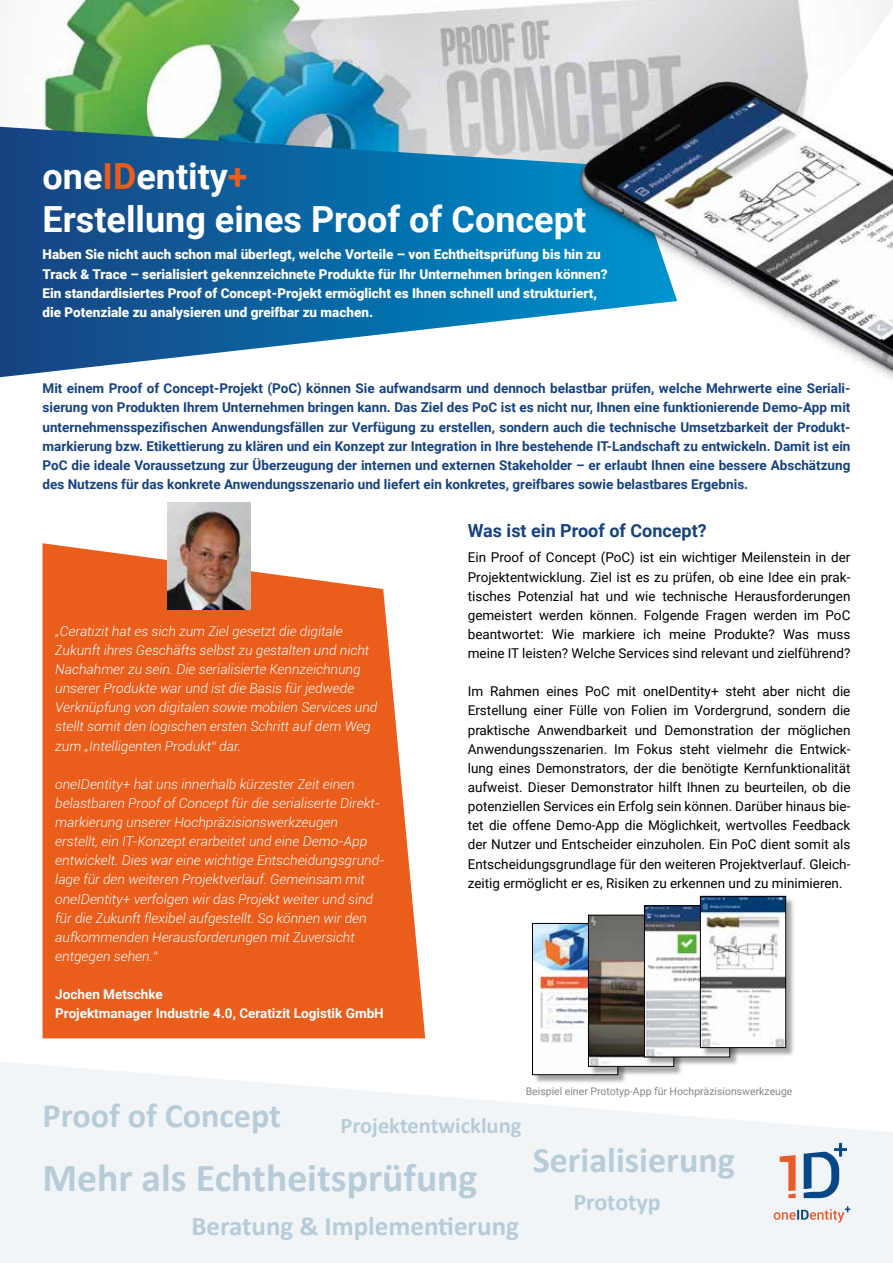
<style>
.page{position:relative;width:893px;height:1263px;background:#fff}
.page>*{position:absolute;margin:0;border:0;box-sizing:border-box;transform-origin:0 0}
.t1{font:700 39.75px "Calibri";color:#b7ccd8}
.t2{font:700 36px/43.2px "Roboto";color:#fff}
.t3{font:700 36px "Calibri";color:#b7ccd8}
.t4{font:700 34.2px "Calibri";color:#b7ccd8}
.t5{font:700 27px "Calibri";color:#b7ccd8}
.t6{font:700 24px "Calibri";color:#b7ccd8}
.t7{font:700 22.5px "Calibri";color:#b7ccd8}
.t8{font:700 18px "Roboto";color:#164280}
.t9{font:13.5px/19.2px "Roboto";color:#000;text-align:justify}
.t10{font:italic 300 13.5px/19.2px "Roboto";color:#fff}
.t11{font:700 13.5px/19.2px "Roboto";color:#164280;text-align:justify}
.t12{font:900 13.5px/19.2px "Roboto";color:#fff}
.t13{font:700 13.5px/19.2px "Roboto";color:#fff}
.t14{font:10.5px "Roboto";color:#878787}
.s1{color:#eb5d1b}
</style>
<div class="page">
<img style="left:0;top:0;width:893px;height:127px">
<svg style="left:0;top:127px;width:572px;height:250px;background:#337bac"></svg>
<svg style="left:0;top:1062px;width:893px;height:201px;fill:#f1f5f8"></svg>
<svg style="left:780px;top:1155px;width:16px;height:43px"></svg>
<svg style="left:804px;top:1143px;width:43px;height:55px"></svg>
<svg style="left:774px;top:1206px;width:76px;height:16px"></svg>
<svg style="left:43px;top:543px;width:382px;height:495px;background:#ec6c30"></svg>
<img style="left:167px;top:502px;width:83px;height:107px">
<img style="left:572px;top:81px;width:321px;height:298px">
<div style="left:534px;top:924px;width:93px;height:160px;background:#000;opacity:.35"></div>
<div style="left:701px;top:897px;width:94px;height:160px;background:#000;opacity:.35"></div>
<img style="left:532px;top:896px;width:254px;height:179px">
<h2 class="t2" style="left:42px;top:153px;width:545px">one<span class="s1">ID</span>entity<span class="s1">+<br></span>Erstellung eines Proof of Concept</h2>
<p class="t12" style="left:43px;top:244px;width:567px">Haben Sie nicht auch schon mal überlegt, welche Vorteile – von Echtheitsprüfung bis hin zu Track &amp; Trace – serialisiert gekennzeichnete Produkte für Ihr Unternehmen bringen können?<br>Ein standardisiertes Proof of Concept-Projekt ermöglicht es Ihnen schnell und strukturiert, die Potenziale zu analysieren und greifbar zu machen.</p>
<p class="t11" style="left:43px;top:378px;width:809px">Mit einem Proof of Concept-Projekt (PoC) können Sie aufwandsarm und dennoch belastbar prüfen, welche Mehrwerte eine Seriali&shy;sierung von Produkten Ihrem Unternehmen bringen kann. Das Ziel des PoC ist es nicht nur, Ihnen eine funktionierende Demo-App mit unternehmensspezifischen Anwendungsfällen zur Verfügung zu erstellen, sondern auch die technische Umsetzbarkeit der Produkt&shy;markierung bzw. Etikettierung zu klären und ein Konzept zur Integration in Ihre bestehende IT-Landschaft zu entwickeln. Damit ist ein PoC die ideale Voraussetzung zur Überzeugung der internen und externen Stakeholder – er erlaubt Ihnen eine bessere Abschätzung des Nutzens für das konkrete Anwendungsszenario und liefert ein konkretes, greifbares sowie belastbares Ergebnis.</p>
<p class="t10" style="left:55px;top:621px;width:324px">„Ceratizit hat es sich zum Ziel gesetzt die digitale Zukunft ihres Geschäfts selbst zu gestalten und nicht Nachahmer zu sein. Die serialisierte Kennzeichnung unserer Produkte war und ist die Basis für jedwede Verknüpfung von digitalen sowie mobilen Services und stellt somit den logischen ersten Schritt auf dem Weg zum „Intelligenten Produkt“ dar.</p>
<p class="t10" style="left:55px;top:774px;width:331px">oneIDentity+ hat uns innerhalb kürzester Zeit einen belastbaren Proof of Concept für die serialiserte Direkt&shy;markierung unserer Hochpräzisionswerkzeugen<br>erstellt, ein IT-Konzept erarbeitet und eine Demo-App entwickelt. Dies war eine wichtige Entscheidungsgrund&shy;lage für den weiteren Projektverlauf. Gemeinsam mit oneIDentity+ verfolgen wir das Projekt weiter und sind für die Zukunft flexibel aufgestellt. So können wir den aufkommenden Herausforderungen mit Zuversicht entgegen sehen.“</p>
<p class="t13" style="left:55px;top:984px;width:330px">Jochen Metschke<br>Projektmanager Industrie 4.0, Ceratizit Logistik GmbH</p>
<h3 class="t8" style="left:468px;top:518px;width:241px">Was ist ein Proof of Concept?</h3>
<p class="t9" style="left:468px;top:547px;width:384px">Ein Proof of Concept (PoC) ist ein wichtiger Meilenstein in der Projektentwicklung. Ziel ist es zu prüfen, ob eine Idee ein prak&shy;tisches Potenzial hat und wie technische Herausforderungen gemeistert werden können. Folgende Fragen werden im PoC beantwortet: Wie markiere ich meine Produkte? Was muss meine IT leisten? Welche Services sind relevant und zielführend?</p>
<p class="t9" style="left:468px;top:681px;width:384px">Im Rahmen eines PoC mit oneIDentity+ steht aber nicht die Erstellung einer Fülle von Folien im Vordergrund, sondern die praktische Anwendbarkeit und Demonstration der möglichen Anwendungsszenarien. Im Fokus steht vielmehr die Entwick&shy;lung eines Demonstrators, der die benötigte Kernfunktionalität aufweist. Dieser Demonstrator hilft Ihnen zu beurteilen, ob die potenziellen Services ein Erfolg sein können. Darüber hinaus bie&shy;tet die offene Demo-App die Möglichkeit, wertvolles Feedback der Nutzer und Entscheider einzuholen. Ein PoC dient somit als Entscheidungsgrundlage für den weiteren Projektverlauf. Gleich&shy;zeitig ermöglicht er es, Risiken zu erkennen und zu minimieren.</p>
<p class="t14" style="left:526px;top:1084px;width:268px">Beispiel einer Prototyp-App für Hochpräzisionswerkzeuge</p>
<h3 class="t4" style="left:43px;top:1091px;width:240px">Proof of Concept</h3>
<h3 class="t7" style="left:340px;top:1110px;width:182px">Projektentwicklung</h3>
<h1 class="t1" style="left:43px;top:1149px;width:436px">Mehr als Echtheitsprüfung</h1>
<h3 class="t5" style="left:191px;top:1207px;width:329px">Beratung &amp; Implementierung</h3>
<h2 class="t3" style="left:533px;top:1134px;width:204px">Serialisierung</h2>
<h3 class="t6" style="left:573px;top:1185px;width:89px">Prototyp</h3>
</div>
